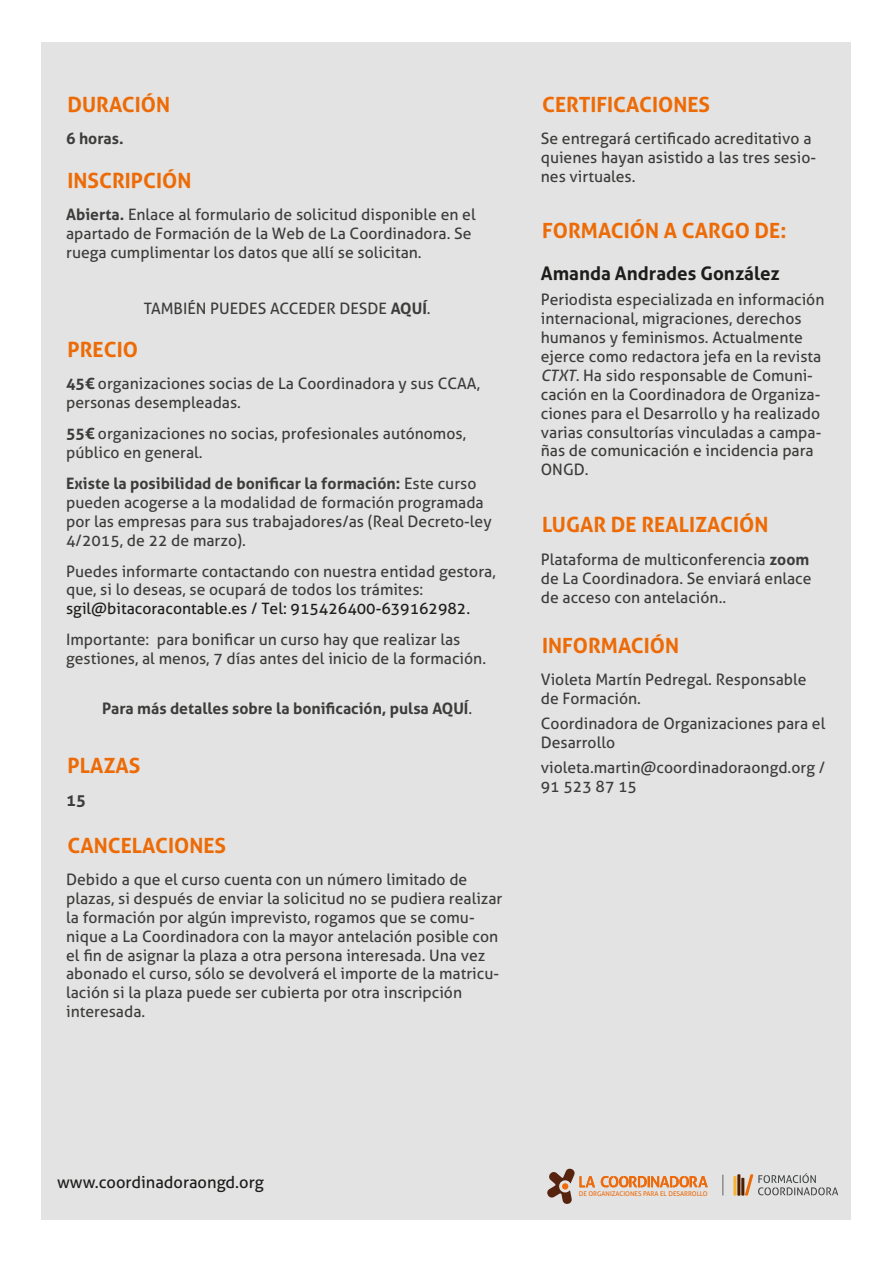
<style>
.page{position:relative;width:893px;height:1263px;background:#fff}
.page>*{position:absolute;margin:0;border:0;box-sizing:border-box;transform-origin:0 0}
.t1{font:700 21px "Aller";color:#ed6b06}
.t2{font:700 18.75px "Aller";color:#1d1d1b}
.t3{font:16.5px "Aller";color:#1d1d1b}
.t4{font:700 16.5px "Aller";color:#3c3c3b}
.t5{font:15.75px/18.9px "Aller";color:#3c3c3b}
.t6{font:700 15.75px "Aller";color:#3c3c3b}
.t7{font:15.75px "Aller";color:#1d1d1b}
.t8{font:6.6px "Aller";color:#ed6b0c}
.s1{font-weight:700}
.s2{font-weight:400}
.s3{font-style:italic}
</style>
<div class="page">
<div style="left:41px;top:43px;width:810px;height:1177px;background:#e3e3e3"></div>
<svg style="left:722px;top:1175px;width:1px;height:20px"></svg>
<svg style="left:733px;top:1173px;width:105px;height:23px"></svg>
<svg style="left:547px;top:1168px;width:48px;height:36px"></svg>
<svg style="left:601px;top:1176px;width:107px;height:11px"></svg>
<h1 class="t1" style="left:67px;top:92px;width:104px">DURACIÓN</h1>
<p class="t6" style="left:66px;top:129px;width:59px">6 horas.</p>
<h1 class="t1" style="left:67px;top:167px;width:125px">INSCRIPCIÓN</h1>
<p class="t5" style="left:66px;top:205px;width:411px"><span class="s1">Abierta.</span> Enlace al formulario de solicitud disponible en el apartado de Formación de la Web de La Coordinadora. Se ruega cumplimentar los datos que allí se solicitan.</p>
<p class="t5" style="left:144px;top:299px;width:288px">TAMBIÉN PUEDES ACCEDER DESDE <span class="s1">AQUÍ</span>.</p>
<h1 class="t1" style="left:67px;top:336px;width:72px">PRECIO</h1>
<p class="t5" style="left:66px;top:374px;width:415px"><span class="s1">45€</span> organizaciones socias de La Coordinadora y sus CCAA, personas desempleadas.</p>
<p class="t5" style="left:66px;top:424px;width:401px"><span class="s1">55€</span> organizaciones no socias, profesionales autónomos, público en general.</p>
<p class="t5" style="left:66px;top:474px;width:427px"><span class="s1">Existe la posibilidad de bonificar la formación:</span> Este curso pueden acogerse a la modalidad de formación programada por las empresas para sus trabajadores/as (Real Decreto-ley 4/2015, de 22 de marzo).</p>
<p class="t5" style="left:66px;top:561px;width:431px">Puedes informarte contactando con nuestra entidad gestora, que, si lo deseas, se ocupará de todos los trámites:</p>
<p class="t7" style="left:66px;top:599px;width:406px">sgil@bitacoracontable.es / Tel: 915426400-639162982.</p>
<p class="t5" style="left:66px;top:630px;width:421px">Importante: para bonificar un curso hay que realizar las gestiones, al menos, 7 días antes del inicio de la formación.</p>
<p class="t6" style="left:102px;top:699px;width:372px">Para más detalles sobre la bonificación, pulsa AQUÍ<span class="s2">.</span></p>
<h1 class="t1" style="left:67px;top:753px;width:75px">PLAZAS</h1>
<p class="t4" style="left:66px;top:790px;width:21px">15</p>
<h1 class="t1" style="left:67px;top:832px;width:160px">CANCELACIONES</h1>
<p class="t5" style="left:66px;top:870px;width:438px">Debido a que el curso cuenta con un número limitado de plazas, si después de enviar la solicitud no se pudiera realizar la formación por algún imprevisto, rogamos que se comu&shy;nique a La Coordinadora con la mayor antelación posible con el fin de asignar la plaza a otra persona interesada. Una vez abonado el curso, sólo se devolverá el importe de la matricu&shy;lación si la plaza puede ser cubierta por otra inscripción interesada.</p>
<h1 class="t1" style="left:542px;top:92px;width:169px">CERTIFICACIONES</h1>
<p class="t5" style="left:541px;top:129px;width:277px">Se entregará certificado acreditativo a quienes hayan asistido a las tres sesio&shy;nes virtuales.</p>
<h1 class="t1" style="left:542px;top:218px;width:246px">FORMACIÓN A CARGO DE:</h1>
<p class="t2" style="left:541px;top:262px;width:241px">Amanda Andrades González</p>
<p class="t5" style="left:541px;top:290px;width:285px">Periodista especializada en información internacional, migraciones, derechos humanos y feminismos. Actualmente ejerce como redactora jefa en la revista <span class="s3">CTXT.</span> Ha sido responsable de Comuni&shy;cación en la Coordinadora de Organiza&shy;ciones para el Desarrollo y ha realizado varias consultorías vinculadas a campa&shy;ñas de comunicación e incidencia para ONGD.</p>
<h1 class="t1" style="left:542px;top:512px;width:228px">LUGAR DE REALIZACIÓN</h1>
<p class="t5" style="left:541px;top:550px;width:272px">Plataforma de multiconferencia <span class="s1">zoom </span>de La Coordinadora. Se enviará enlace de acceso con antelación..</p>
<h1 class="t1" style="left:542px;top:632px;width:139px">INFORMACIÓN</h1>
<p class="t5" style="left:541px;top:670px;width:267px">Violeta Martín Pedregal. Responsable de Formación.</p>
<p class="t5" style="left:541px;top:714px;width:286px">Coordinadora de Organizaciones para el<br>Desarrollo</p>
<p class="t5" style="left:541px;top:758px;width:286px">violeta.martin@coordinadoraongd.org /<br>91 523 87 15</p>
<p class="t3" style="left:57px;top:1172px;width:208px">www.coordinadoraongd.org</p>
<p class="t8" style="left:579px;top:1190px;width:130px">DE ORGANIZACIONES PARA EL DESARROLLO</p>
</div>
